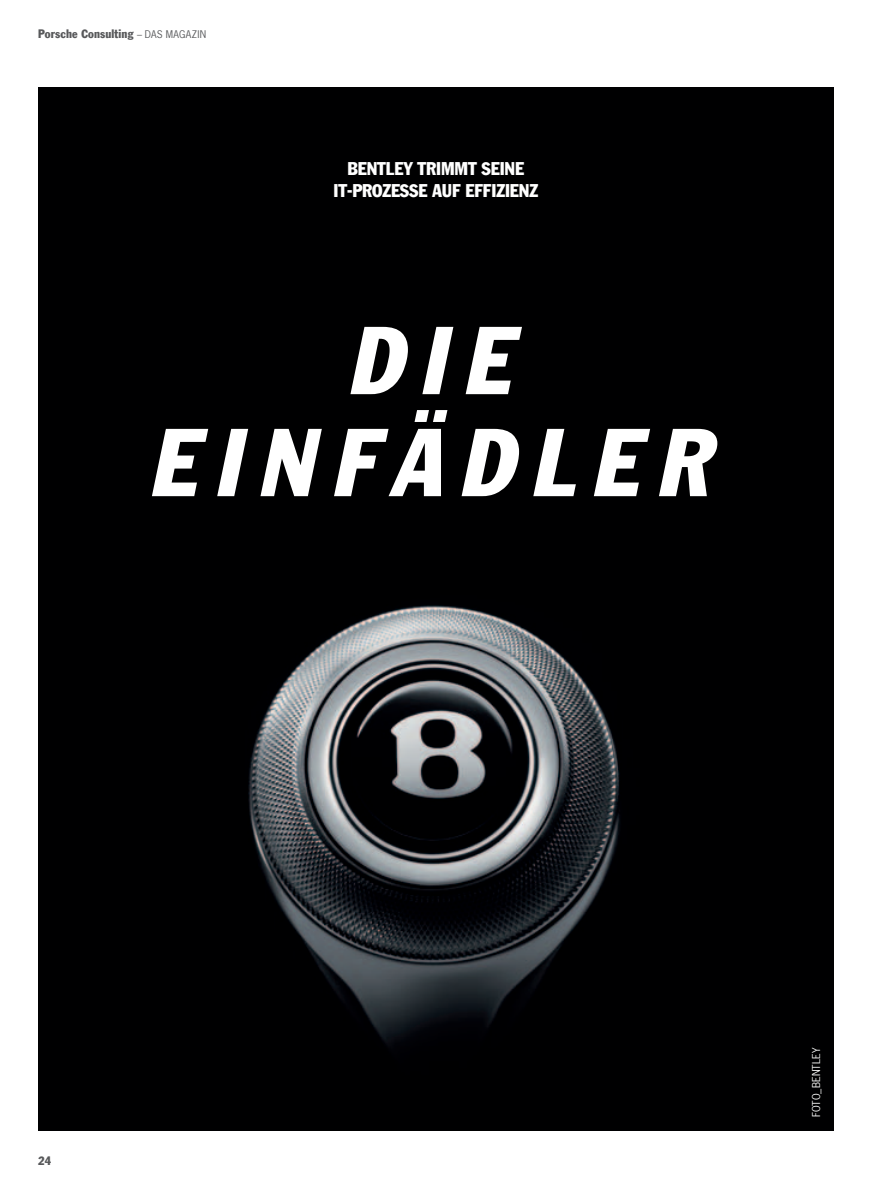
<style>
.page{position:relative;width:893px;height:1191px;background:#fff}
.page>*{position:absolute;margin:0;border:0;box-sizing:border-box;transform-origin:0 0}
.t1{font:italic condensed 94.5px/102px "Frank Gothfor Porsche Com";letter-spacing:.185em;color:#fff;text-align:center}
.t2{font:condensed 18px/21.6px "Frank Gothfor Porsche Com";letter-spacing:-.005em;color:#fff;text-align:center}
.t3{font:condensed 12px "Frank Gothfor Porsche Com";letter-spacing:.01em;color:#57585a}
.t4{font:10.2px "News Gothfor Porsche Com";color:#fff}
.s1{font-family:"News Gothfor Porsche Com";font-stretch:normal;font-size:9.9px}
</style>
<div class="page">
<img style="left:38px;top:87px;width:795px;height:1043px">
<p class="t3" style="left:38px;top:27px;width:169px">PORSCHE CONSULTING <span class="s1">– DAS MAGAZIN</span></p>
<p class="t2" style="left:334px;top:158px;width:206px">BENTLEY TRIMMT SEINE<br>IT-PROZESSE AUF EFFIZIENZ</p>
<h1 class="t1" style="left:148px;top:309px;width:561px">DIE<br>EINFÄDLER</h1>
<p class="t3" style="left:38px;top:1153px;width:14px">24</p>
<p class="t4" style="left:810px;top:1117px;width:71px;rotate:-90deg">foto_bentley</p>
</div>
